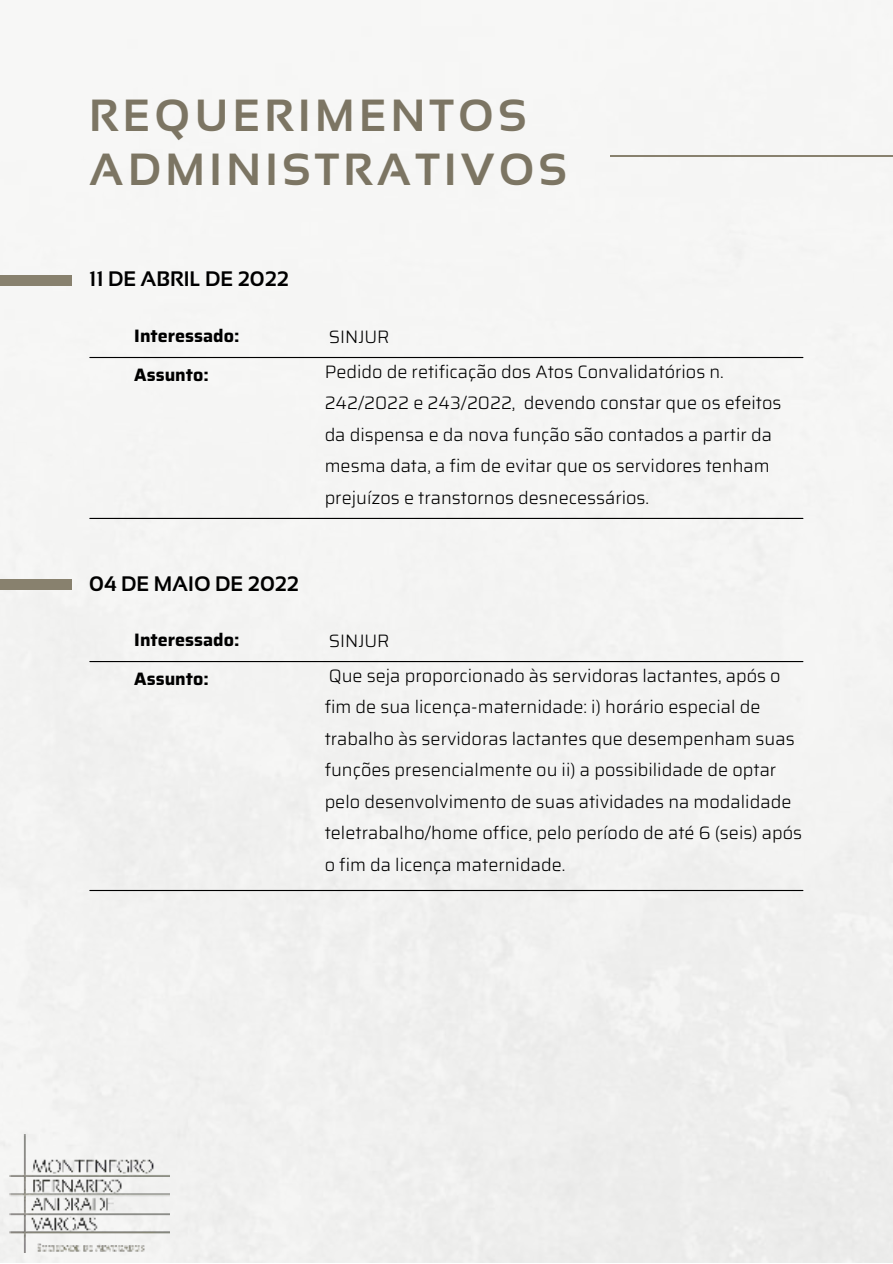
<style>
.page{position:relative;width:893px;height:1264px;background:#fff}
.page>*{position:absolute;margin:0;border:0;box-sizing:border-box;transform-origin:0 0}
.t1{font:700 45px/54px "Sansation";letter-spacing:.1em;color:#7c7563}
.t2{font:700 21px "Sansation";color:#000}
.t3{font:300 18px/31.5px "Saira";color:#000}
.t4{font:700 18px/39.3px "Saira";color:#000}
</style>
<div class="page">
<div style="left:0;top:0;width:892px;height:1262px;background:#f4f4f3"></div>
<hr style="left:610px;top:155px;width:282px;height:1px;background:#88816e">
<img style="left:9px;top:1134px;width:160px;height:118px">
<hr style="left:90px;top:357px;width:712px;height:1px;background:#000">
<hr style="left:90px;top:518px;width:712px;height:1px;background:#000">
<div style="left:0;top:276px;width:72px;height:10px;background:#88816e"></div>
<hr style="left:90px;top:661px;width:712px;height:1px;background:#000">
<hr style="left:90px;top:889px;width:712px;height:2px;background:#000">
<div style="left:0;top:579px;width:72px;height:11px;background:#88816e"></div>
<h1 class="t1" style="left:89px;top:88px;width:479px">REQUERIMENTOS<br>ADMINISTRATIVOS</h1>
<p class="t2" style="left:89px;top:267px;width:201px">11 DE ABRIL DE 2022</p>
<p class="t4" style="left:134px;top:315px;width:107px">Interessado:<br>Assunto:</p>
<p class="t3" style="left:324px;top:319px;width:401px;line-height:34.8px">SINJUR<br>Pedido de retificação dos Atos Convalidatórios n.</p>
<p class="t3" style="left:324px;top:386px;width:458px">242/2022 e 243/2022, devendo constar que os efeitos da dispensa e da nova função são contados a partir da mesma data, a fim de evitar que os servidores tenham prejuízos e transtornos desnecessários.</p>
<p class="t2" style="left:89px;top:571px;width:211px">04 DE MAIO DE 2022</p>
<p class="t4" style="left:134px;top:619px;width:107px">Interessado:<br>Assunto:</p>
<p class="t3" style="left:329px;top:622px;width:453px;line-height:34.8px">SINJUR<br>Que seja proporcionado às servidoras lactantes, após o</p>
<p class="t3" style="left:324px;top:690px;width:479px">fim de sua licença-maternidade: i) horário especial de trabalho às servidoras lactantes que desempenham suas funções presencialmente ou ii) a possibilidade de optar pelo desenvolvimento de suas atividades na modalidade teletrabalho/home office, pelo período de até 6 (seis) após o fim da licença maternidade.</p>
</div>
